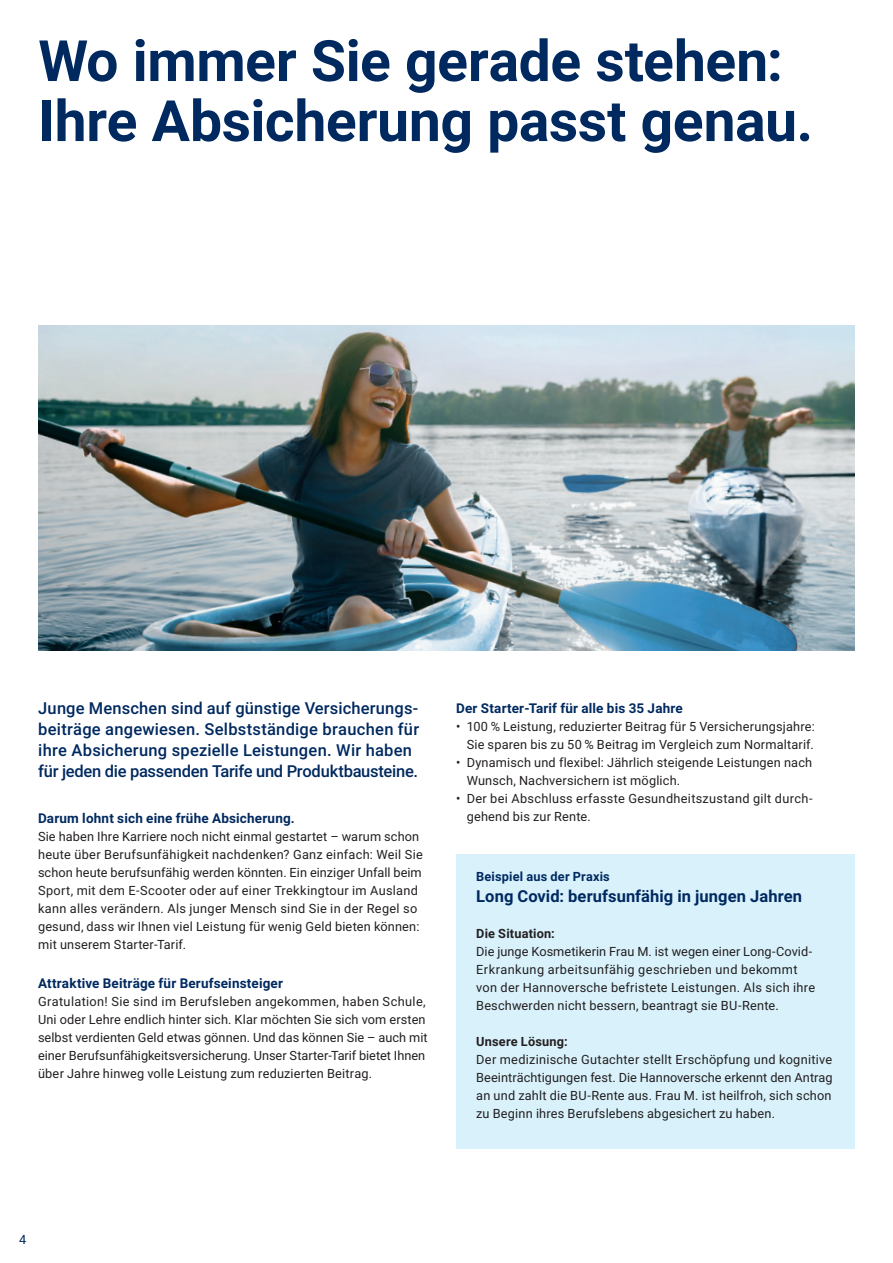
<style>
.page{position:relative;width:893px;height:1263px;background:#fff}
.page>*{position:absolute;margin:0;border:0;box-sizing:border-box;transform-origin:0 0}
.t1{font:700 57px/60px "Roboto";letter-spacing:-.005em;color:#002960}
.t2{font:500 16.5px/21px "Roboto";letter-spacing:.01em;color:#002960}
.t3{font:700 16.5px "Roboto";letter-spacing:.005em;color:#002960}
.t4{font:700 13.5px "Roboto";letter-spacing:.015em;color:#002960}
.t5{font:12.75px/18px "Roboto";letter-spacing:.015em;color:#231f20}
.t6{font:700 12.75px "Roboto";letter-spacing:.015em;color:#231f20}
.t7{font:700 12.75px "Roboto";letter-spacing:.015em;color:#002960}
.t8{font:12.75px "Roboto";color:#002960}
</style>
<div class="page">
<div style="left:456px;top:854px;width:398px;height:294px;background:#d8f1fb"></div>
<img style="left:38px;top:325px;width:817px;height:325px">
<h1 class="t1" style="left:38px;top:29px;width:776px">Wo immer Sie gerade stehen:<br>Ihre Absicherung passt genau.</h1>
<p class="t2" style="left:38px;top:697px;width:382px">Junge Menschen sind auf günstige Versicherungs&shy;beiträge angewiesen. Selbstständige brauchen für ihre Absicherung spezielle Leistungen. Wir haben für jeden die passenden Tarife und Produktbausteine.</p>
<p class="t4" style="left:38px;top:808px;width:258px">Darum lohnt sich eine frühe Absicherung.</p>
<p class="t5" style="left:38px;top:826px;width:386px">Sie haben Ihre Karriere noch nicht einmal gestartet – warum schon heute über Berufsunfähigkeit nachdenken? Ganz einfach: Weil Sie schon heute berufsunfähig werden könnten. Ein einziger Unfall beim Sport, mit dem E-Scooter oder auf einer Trekkingtour im Ausland kann alles verändern. Als junger Mensch sind Sie in der Regel so gesund, dass wir Ihnen viel Leistung für wenig Geld bieten können: mit unserem Starter-Tarif.</p>
<p class="t4" style="left:38px;top:973px;width:247px">Attraktive Beiträge für Berufseinsteiger</p>
<p class="t5" style="left:38px;top:991px;width:391px">Gratulation! Sie sind im Berufsleben angekommen, haben Schule, Uni oder Lehre endlich hinter sich. Klar möchten Sie sich vom ersten selbst verdienten Geld etwas gönnen. Und das können Sie – auch mit einer Berufsunfähigkeitsversicherung. Unser Starter-Tarif bietet Ihnen über Jahre hinweg volle Leistung zum reduzierten Beitrag.</p>
<p class="t4" style="left:456px;top:699px;width:228px">Der Starter-Tarif für alle bis 35 Jahre</p>
<p class="t5" style="left:456px;top:717px;width:360px;text-align:right">• 100 % Leistung, reduzierter Beitrag für 5 Versicherungsjahre:<br>Sie sparen bis zu 50 % Beitrag im Vergleich zum Normaltarif.</p>
<p class="t5" style="left:467px;top:753px;width:347px;text-indent:-11px">• Dynamisch und flexibel: Jährlich steigende Leistungen nach<br>Wunsch, Nachversichern ist möglich.</p>
<p class="t5" style="left:467px;top:789px;width:347px;text-indent:-11px">• Der bei Abschluss erfasste Gesundheitszustand gilt durch&shy;gehend bis zur Rente.</p>
<p class="t7" style="left:476px;top:868px;width:135px">Beispiel aus der Praxis</p>
<p class="t3" style="left:476px;top:885px;width:327px">Long Covid: berufsunfähig in jungen Jahren</p>
<p class="t6" style="left:476px;top:925px;width:80px">Die Situation:</p>
<p class="t5" style="left:476px;top:942px;width:341px">Die junge Kosmetikerin Frau M. ist wegen einer Long-Covid-Erkrankung arbeitsunfähig geschrieben und bekommt von der Hannoversche befristete Leistungen. Als sich ihre Beschwerden nicht bessern, beantragt sie BU-Rente.</p>
<p class="t6" style="left:476px;top:1033px;width:93px">Unsere Lösung:</p>
<p class="t5" style="left:476px;top:1050px;width:358px;text-align:justify">Der medizinische Gutachter stellt Erschöpfung und kognitive Beeinträchtigungen fest. Die Hannoversche erkennt den Antrag an und zahlt die BU-Rente aus. Frau M. ist heilfroh, sich schon zu Beginn ihres Berufslebens abgesichert zu haben.</p>
<p class="t8" style="left:19px;top:1231px;width:9px">4</p>
</div>
